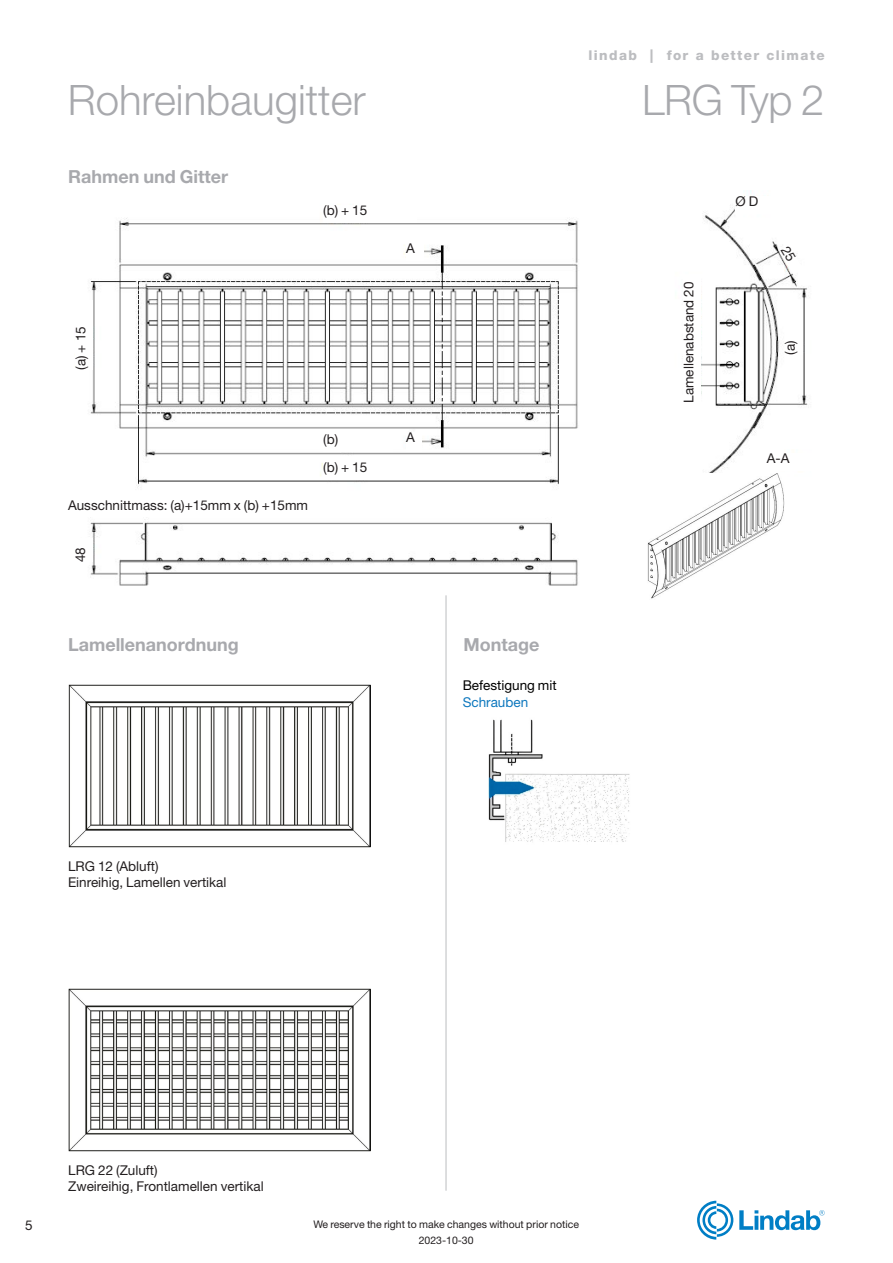
<style>
.page{position:relative;width:893px;height:1263px;background:#fff}
.page>*{position:absolute;margin:0;border:0;box-sizing:border-box;transform-origin:0 0}
.Heading1{font:300 42px "Helvetica Neue LT Pro";color:#a8a9ad}
.Product_code{font:300 42px "Helvetica Neue LT Pro";letter-spacing:-.01em;color:#a8a9ad}
.t1{font:700 18px "Helvetica Neue LT Pro";color:#a8a9ad}
.Text{font:13.5px "Helvetica Neue LT Pro";color:#231f20}
.Lindab_tag_-_grey_R{font:800 13.5px "Helvetica Neue LT Pro";letter-spacing:.1em;color:#bcbdc0}
.Text-2{font:13.5px "Helvetica Neue LT Pro";color:#000001}
.Text-3{font:13.5px "Helvetica Neue LT Pro";color:#0e78be}
.t2{font:10.5px "Helvetica Neue LT Pro";color:#231f20}
</style>
<div class="page">
<svg style="left:739px;top:1210px;width:86px;height:20px"></svg>
<svg style="left:697px;top:1201px;width:36px;height:38px"></svg>
<img style="left:68px;top:684px;width:303px;height:164px">
<img style="left:68px;top:988px;width:302px;height:163px">
<hr style="left:446px;top:595px;width:1px;height:596px;background:#bcbdc0">
<img style="left:90px;top:191px;width:718px;height:395px">
<img style="left:642px;top:473px;width:145px;height:126px">
<img style="left:488px;top:719px;width:142px;height:123px">
<div style="left:323px;top:205px;width:94px;height:17px;background:#fff"></div>
<div style="left:684px;top:275px;width:17px;height:128px;background:#fff"></div>
<div style="left:767px;top:453px;width:54px;height:17px;background:#fff"></div>
<div style="left:323px;top:435px;width:69px;height:17px;background:#fff"></div>
<div style="left:323px;top:462px;width:94px;height:17px;background:#fff"></div>
<div style="left:76px;top:301px;width:17px;height:69px;background:#fff"></div>
<div style="left:75px;top:538px;width:18px;height:24px;background:#fff"></div>
<div style="left:785px;top:309px;width:17px;height:46px;background:#fff"></div>
<div style="left:406px;top:243px;width:17px;height:17px;background:#fff"></div>
<div style="left:406px;top:433px;width:15px;height:19px;background:#fff"></div>
<div style="left:736px;top:197px;width:54px;height:17px;background:#fff"></div>
<svg style="left:779px;top:245px;width:24px;height:30px"></svg>
<p class="Lindab_tag_-_grey_R" style="left:589px;top:48px;width:238px">lindab | for a better climate</p>
<p class="Heading1" style="left:68px;top:74px;width:299px">Rohreinbaugitter</p>
<p class="Product_code" style="left:642px;top:74px;width:184px">LRG Typ 2</p>
<p class="t1" style="left:68px;top:165px;width:161px">Rahmen und Gitter</p>
<p class="Text" style="left:323px;top:202px;width:46px">(b) + 15</p>
<p class="Text" style="left:72px;top:370px;width:45px;rotate:-90deg">(a) + 15</p>
<p class="Text" style="left:68px;top:497px;width:242px">Ausschnittmass: (a)+15mm x (b) +15mm</p>
<p class="Text" style="left:72px;top:562px;width:17px;rotate:-90deg">48</p>
<p class="Text" style="left:323px;top:431px;width:16px">(b)</p>
<p class="Text" style="left:323px;top:459px;width:46px">(b) + 15</p>
<p class="t1" style="left:68px;top:633px;width:172px">Lamellenanordnung</p>
<p class="Text" style="left:406px;top:240px;width:10px">A</p>
<p class="Text" style="left:406px;top:429px;width:10px">A</p>
<p class="t1" style="left:463px;top:633px;width:77px">Montage</p>
<p class="Text-2" style="left:463px;top:677px;width:96px">Befestigung mit</p>
<p class="Text-3" style="left:463px;top:694px;width:67px">Schrauben</p>
<p class="Text" style="left:68px;top:858px;width:92px">LRG 12 (Abluft)</p>
<p class="Text" style="left:68px;top:874px;width:160px">Einreihig, Lamellen vertikal</p>
<p class="Text" style="left:680px;top:403px;width:123px;rotate:-90deg">Lamellenabstand 20</p>
<p class="Text" style="left:736px;top:193px;width:24px">Ø D</p>
<p class="Text" style="left:782px;top:355px;width:16px;rotate:-90deg">(a)</p>
<p class="Text" style="left:767px;top:450px;width:24px">A-A</p>
<p class="Text" style="left:25px;top:1217px;width:9px">5</p>
<p class="Text" style="left:68px;top:1162px;width:91px">LRG 22 (Zuluft)</p>
<p class="Text" style="left:68px;top:1178px;width:197px">Zweireihig, Frontlamellen vertikal</p>
<p class="t2" style="left:313px;top:1217px;width:267px">We reserve the right to make changes without prior notice</p>
<p class="t2" style="left:419px;top:1234px;width:56px">2023-10-30</p>
</div>
